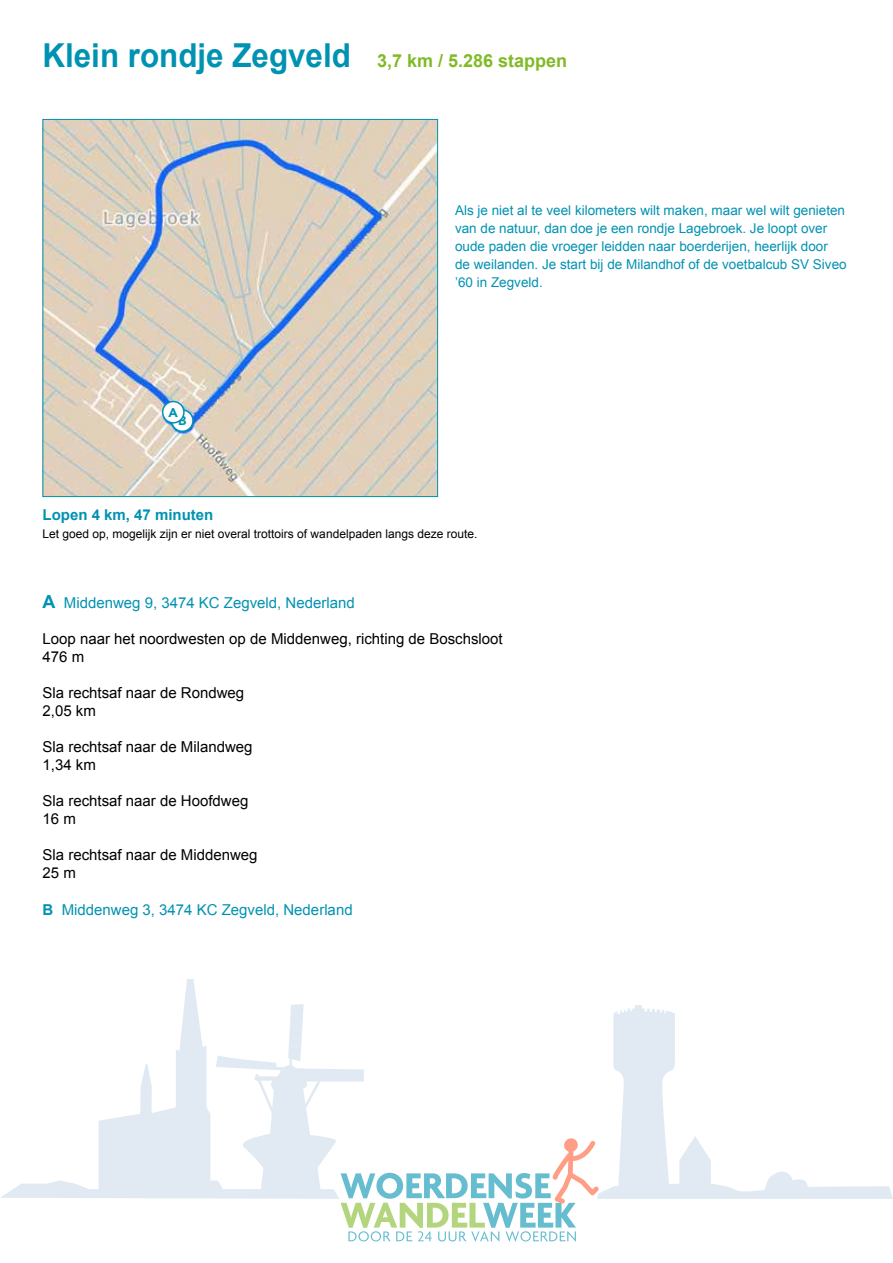
<style>
.page{position:relative;width:893px;height:1263px;background:#fff}
.page>*{position:absolute;margin:0;border:0;box-sizing:border-box;transform-origin:0 0}
.t1{font:700 33px "Arial";color:#0092b2;scale:.95 1}
.t2{font:15px/18px "Arial";color:#000}
.t3{font:15px "Arial";color:#0092b2}
.t4{font:700 15px "Arial";color:#0092b2}
.t5{font:13.5px/18px "Arial";color:#0092b2}
.t6{font:900 12.75px "Avenir";color:#0092b2}
.t7{font:12px "Arial";color:#000}
.s1{font-size:18px;color:#80ba27}
.s2{font-weight:700;font-size:18px}
.s3{font-weight:700}
</style>
<div class="page">
<img style="left:45px;top:121px;width:391px;height:374px">
<div style="left:43px;top:119px;width:395px;height:378px;border:1px solid #0092b2"></div>
<div style="left:172px;top:410px;width:21px;height:21px;background:#fff;border-radius:50%"></div>
<div style="left:171px;top:409px;width:23px;height:23px;border:2px solid #0092b2;border-radius:50%"></div>
<div style="left:163px;top:401px;width:21px;height:22px;background:#fff;border-radius:50%"></div>
<div style="left:162px;top:401px;width:23px;height:23px;border:2px solid #0092b2;border-radius:50%"></div>
<svg style="left:1px;top:979px;width:892px;height:262px"></svg>
<h1 class="t1" style="left:43px;top:33px;width:554px">Klein rondje Zegveld <span class="s1">3,7 km / 5.286 stappen</span></h1>
<p class="t6" style="left:169px;top:401px;width:11px">A</p>
<p class="t6" style="left:178px;top:410px;width:10px">B</p>
<p class="t5" style="left:455px;top:202px;width:393px">Als je niet al te veel kilometers wilt maken, maar wel wilt genieten van de natuur, dan doe je een rondje Lagebroek. Je loopt over oude paden die vroeger leidden naar boerderijen, heerlijk door<br>de weilanden. Je start bij de Milandhof of de voetbalcub SV Siveo ’60 in Zegveld.</p>
<p class="t4" style="left:43px;top:505px;width:172px">Lopen 4 km, 47 minuten</p>
<p class="t7" style="left:43px;top:526px;width:436px">Let goed op, mogelijk zijn er niet overal trottoirs of wandelpaden langs deze route.</p>
<p class="t3" style="left:43px;top:593px;width:314px"><span class="s2">A</span> Middenweg 9, 3474 KC Zegveld, Nederland</p>
<p class="t2" style="left:43px;top:630px;width:462px">Loop naar het noordwesten op de Middenweg, richting de Boschsloot<br>476 m</p>
<p class="t2" style="left:43px;top:684px;width:203px">Sla rechtsaf naar de Rondweg<br>2,05 km</p>
<p class="t2" style="left:43px;top:738px;width:212px">Sla rechtsaf naar de Milandweg<br>1,34 km</p>
<p class="t2" style="left:43px;top:792px;width:207px">Sla rechtsaf naar de Hoofdweg<br>16 m</p>
<p class="t2" style="left:43px;top:846px;width:217px">Sla rechtsaf naar de Middenweg<br>25 m</p>
<p class="t3" style="left:43px;top:899px;width:312px"><span class="s3">B</span> Middenweg 3, 3474 KC Zegveld, Nederland</p>
</div>
